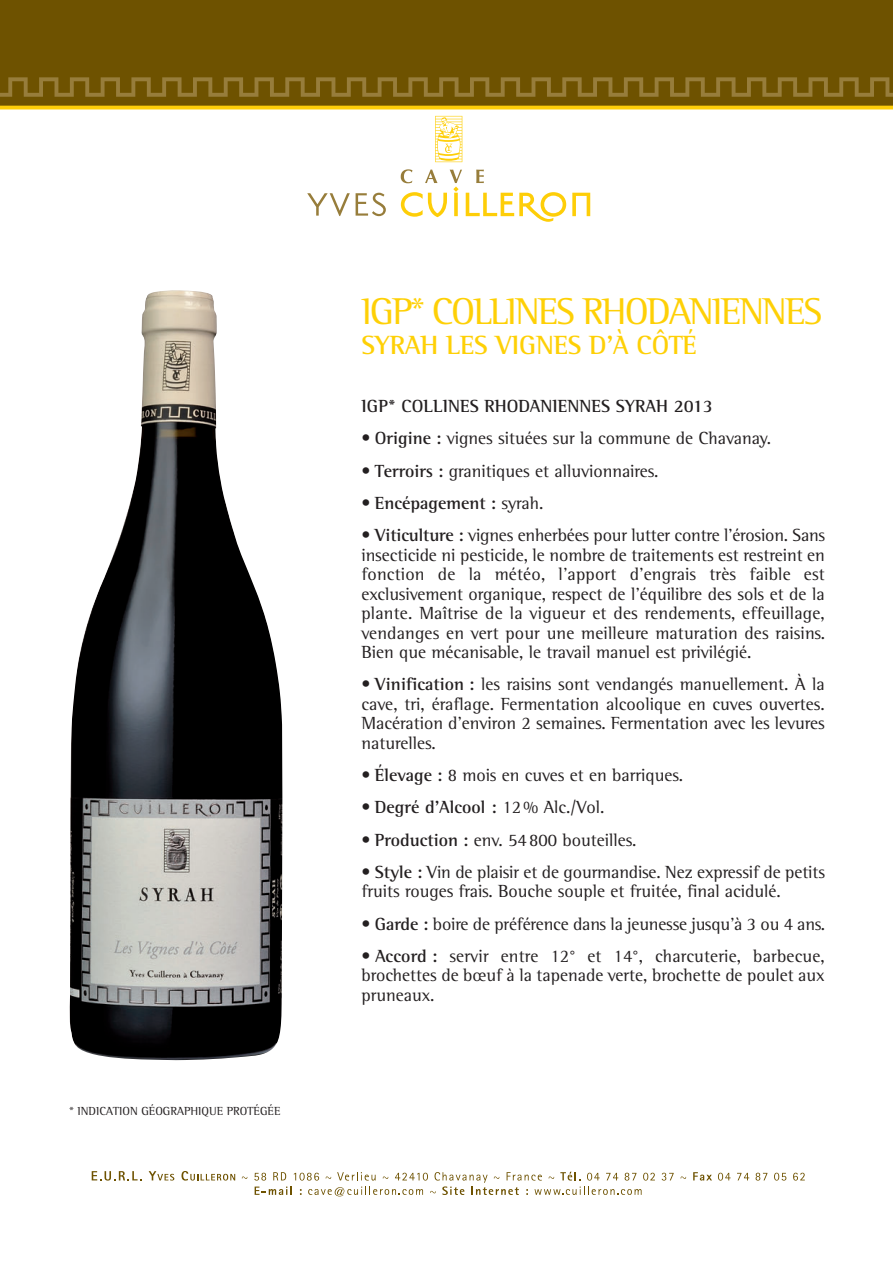
<style>
.page{position:relative;width:893px;height:1263px;background:#fff}
.page>*{position:absolute;margin:0;border:0;box-sizing:border-box;transform-origin:0 0}
.t1{font:38.25px "AT Rotis Semi Serif";letter-spacing:-.05em;color:#fed006}
.t2{font:700 27px "AT Rotis Semi Serif";letter-spacing:-.015em;color:#fed006}
.t3{font:18px/19.5px "AT Rotis Semi Serif";color:#231f20;text-align:justify}
.t4{font:700 18px "AT Rotis Semi Serif";color:#231f20}
.t5{font:12px "AT Rotis Semi Serif";color:#231f20}
.s1{font-weight:700}
.s2{font-weight:400}
</style>
<div class="page">
<div style="left:0;top:0;width:893px;height:106px;background:#6e5200"></div>
<hr style="left:0;top:106px;width:893px;height:3px;background:#fece08">
<svg style="left:0;top:77px;width:893px;height:20px"></svg>
<svg style="left:92px;top:1171px;width:49px;height:9px"></svg>
<svg style="left:149px;top:1171px;width:25px;height:9px"></svg>
<svg style="left:181px;top:1171px;width:54px;height:9px"></svg>
<svg style="left:662px;top:1173px;width:12px;height:7px"></svg>
<svg style="left:693px;top:1172px;width:19px;height:8px"></svg>
<svg style="left:718px;top:1173px;width:12px;height:7px"></svg>
<svg style="left:737px;top:1173px;width:12px;height:7px"></svg>
<svg style="left:756px;top:1173px;width:11px;height:7px"></svg>
<svg style="left:774px;top:1173px;width:12px;height:7px"></svg>
<svg style="left:793px;top:1173px;width:12px;height:7px"></svg>
<svg style="left:254px;top:1172px;width:401px;height:24px"></svg>
<svg style="left:435px;top:116px;width:27px;height:46px"></svg>
<svg style="left:307px;top:193px;width:43px;height:23px"></svg>
<svg style="left:356px;top:193px;width:30px;height:23px"></svg>
<svg style="left:572px;top:193px;width:18px;height:23px"></svg>
<svg style="left:401px;top:169px;width:165px;height:53px"></svg>
<img style="left:69px;top:290px;width:213px;height:770px">
<p class="t5" style="left:70px;top:1107px;width:212px">* INDICATION GÉOGRAPHIQUE PROTÉGÉE</p>
<h1 class="t1" style="left:361px;top:298px;width:462px">IGP* COLLINES RHODANIENNES</h1>
<h2 class="t2" style="left:361px;top:335px;width:337px">SYRAH LES VIGNES D’À CÔTÉ</h2>
<p class="t4" style="left:361px;top:400px;width:353px">IGP* COLLINES RHODANIENNES SYRAH 2013</p>
<p class="t3" style="left:361px;top:430px;width:411px"><span class="s1">• Origine :</span> vignes situées sur la commune de Chavanay.</p>
<p class="t3" style="left:361px;top:463px;width:299px"><span class="s1">• Terroirs :</span> granitiques et alluvionnaires.</p>
<p class="t4" style="left:361px;top:497px;width:184px">• Encépagement : <span class="s2">syrah.</span></p>
<p class="t3" style="left:361px;top:527px;width:465px"><span class="s1">• Viticulture :</span> vignes enherbées pour lutter contre l’érosion. Sans insecticide ni pesticide, le nombre de traitements est restreint en fonction de la météo, l’apport d’engrais très faible est exclusivement organique, respect de l’équilibre des sols et de la plante. Maîtrise de la vigueur et des rendements, effeuillage, vendanges en vert pour une meilleure maturation des raisins.<br>Bien que mécanisable, le travail manuel est privilégié.</p>
<p class="t3" style="left:361px;top:676px;width:465px"><span class="s1">• Vinification :</span> les raisins sont vendangés manuellement. À la cave, tri, éraflage. Fermentation alcoolique en cuves ouvertes.<br>Macération d’environ 2 semaines. Fermentation avec les levures naturelles.</p>
<p class="t3" style="left:361px;top:767px;width:323px"><span class="s1">• Élevage :</span> 8 mois en cuves et en barriques.</p>
<p class="t4" style="left:361px;top:801px;width:244px">• Degré d’Alcool : <span class="s2">12% Alc./Vol.</span></p>
<p class="t3" style="left:361px;top:832px;width:276px"><span class="s1">• Production :</span> env. 54 800 bouteilles.</p>
<p class="t3" style="left:361px;top:864px;width:465px"><span class="s1">• Style :</span> Vin de plaisir et de gourmandise. Nez expressif de petits fruits rouges frais. Bouche souple et fruitée, final acidulé.</p>
<p class="t3" style="left:361px;top:916px;width:465px"><span class="s1">• Garde :</span> boire de préférence dans la jeunesse jusqu’à 3 ou 4 ans.</p>
<p class="t3" style="left:361px;top:948px;width:465px"><span class="s1">• Accord :</span> servir entre 12° et 14°, charcuterie, barbecue, brochettes de bœuf à la tapenade verte, brochette de poulet aux pruneaux.</p>
</div>
